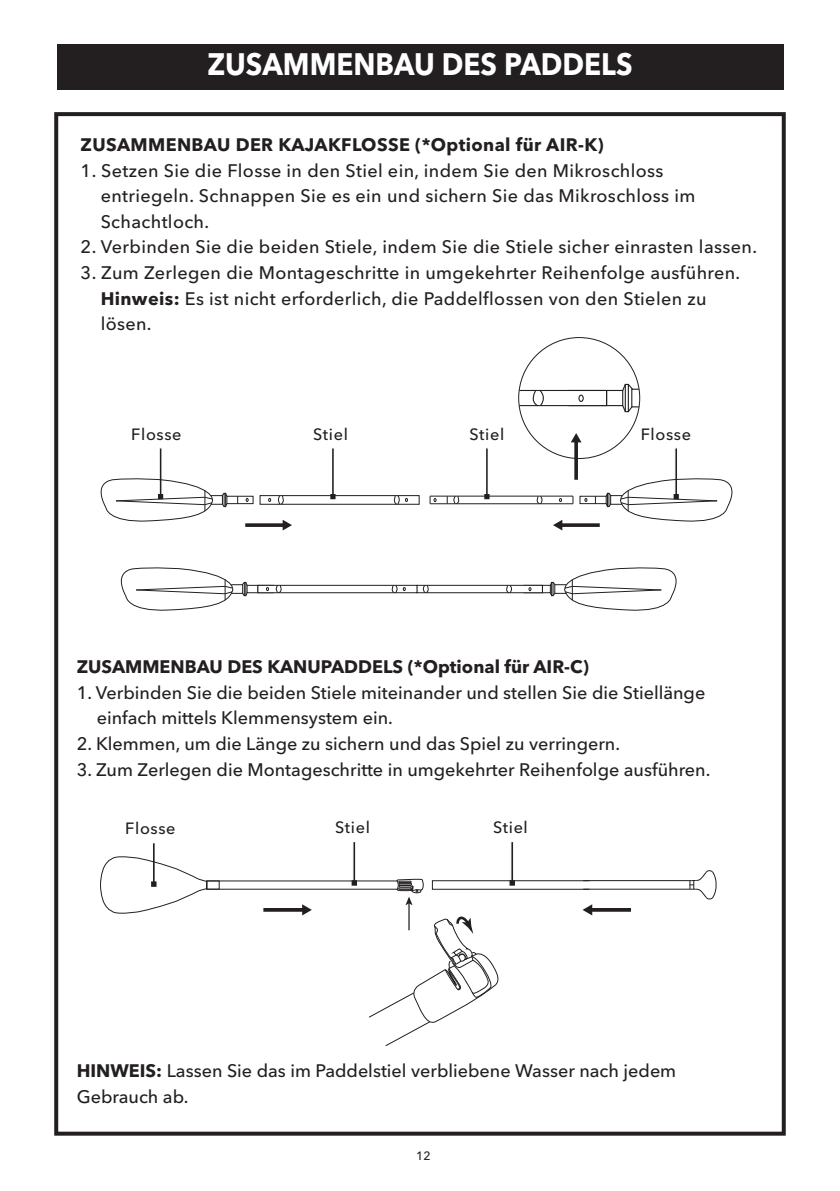
<style>
.page{position:relative;width:840px;height:1191px;background:#fff}
.page>*{position:absolute;margin:0;border:0;box-sizing:border-box;transform-origin:0 0}
.t1{font:700 30.8px "Avenir Next";color:#fff;scale:.91 1}
.t2{font:500 18px/25.6px "Avenir Next";letter-spacing:.015em;color:#231f20}
.t3{font:700 18px "Avenir Next";color:#231f20}
.t4{font:700 18px "Avenir Next";letter-spacing:.02em;color:#231f20}
.t5{font:500 16.2px "Avenir Next";letter-spacing:.04em;color:#231f20}
.t6{font:500 12px "Avenir Next";color:#231f20}
.s1{font-weight:700}
</style>
<div class="page">
<div style="left:56px;top:45px;width:727px;height:45px;background:#231f20"></div>
<svg style="left:330px;top:448px;width:6px;height:52px"></svg>
<svg style="left:482px;top:448px;width:8px;height:52px"></svg>
<div style="left:259px;top:495px;width:160px;height:9px;border:1px solid #231f20"></div>
<svg style="left:268px;top:495px;width:17px;height:10px"></svg>
<svg style="left:392px;top:495px;width:15px;height:10px"></svg>
<svg style="left:534px;top:495px;width:9px;height:8px"></svg>
<svg style="left:429px;top:495px;width:31px;height:9px"></svg>
<hr style="left:447px;top:503px;width:125px;height:1px;background:#231f20">
<hr style="left:447px;top:496px;width:125px;height:1px;background:#231f20">
<div style="left:226px;top:496px;width:27px;height:8px;border:1px solid #231f20"></div>
<svg style="left:100px;top:448px;width:127px;height:74px"></svg>
<div style="left:579px;top:496px;width:27px;height:8px;border:1px solid #231f20"></div>
<svg style="left:584px;top:498px;width:3px;height:4px"></svg>
<svg style="left:605px;top:447px;width:128px;height:75px"></svg>
<svg style="left:245px;top:523px;width:37px;height:4px"></svg>
<svg style="left:282px;top:520px;width:10px;height:10px"></svg>
<svg style="left:562px;top:523px;width:37px;height:4px"></svg>
<svg style="left:553px;top:520px;width:9px;height:10px"></svg>
<hr style="left:590px;top:908px;width:40px;height:3px;background:#231f20">
<hr style="left:583px;top:880px;width:108px;height:1px;background:#231f20">
<hr style="left:583px;top:889px;width:112px;height:1px;background:#231f20">
<svg style="left:689px;top:870px;width:27px;height:29px"></svg>
<svg style="left:100px;top:842px;width:492px;height:204px"></svg>
<hr style="left:574px;top:441px;width:3px;height:39px;background:#231f20">
<svg style="left:571px;top:433px;width:10px;height:9px"></svg>
<div style="left:523px;top:585px;width:27px;height:8px;border:1px solid #231f20"></div>
<svg style="left:549px;top:567px;width:128px;height:44px"></svg>
<div style="left:416px;top:585px;width:126px;height:8px;background:#fff;border:1px solid #231f20"></div>
<svg style="left:504px;top:584px;width:9px;height:9px"></svg>
<svg style="left:416px;top:584px;width:14px;height:9px"></svg>
<svg style="left:539px;top:585px;width:4px;height:8px"></svg>
<div style="left:247px;top:585px;width:26px;height:8px;border:1px solid #231f20"></div>
<svg style="left:120px;top:567px;width:128px;height:44px"></svg>
<div style="left:257px;top:585px;width:160px;height:8px;background:#fff;border:1px solid #231f20"></div>
<svg style="left:274px;top:584px;width:9px;height:9px"></svg>
<svg style="left:390px;top:584px;width:15px;height:9px"></svg>
<div style="left:568px;top:390px;width:55px;height:16px;border:1px solid #231f20"></div>
<svg style="left:621px;top:383px;width:18px;height:30px"></svg>
<svg style="left:518px;top:389px;width:88px;height:18px"></svg>
<div style="left:54px;top:112px;width:731px;height:1023px;border:4px solid #231f20"></div>
<h1 class="t1" style="left:207px;top:45px;width:468px">ZUSAMMENBAU DES PADDELS</h1>
<p class="t4" style="left:81px;top:134px;width:524px">ZUSAMMENBAU DER KAJAKFLOSSE (*Optional für AIR-K)</p>
<p class="t2" style="left:101px;top:157px;width:596px;text-indent:-20px">1. Setzen Sie die Flosse in den Stiel ein, indem Sie den Mikroschloss entriegeln. Schnappen Sie es ein und sichern Sie das Mikroschloss im<br>Schachtloch.</p>
<p class="t2" style="left:81px;top:234px;width:677px">2. Verbinden Sie die beiden Stiele, indem Sie die Stiele sicher einrasten lassen.</p>
<p class="t2" style="left:101px;top:260px;width:640px;text-indent:-20px">3. Zum Zerlegen die Montageschritte in umgekehrter Reihenfolge ausführen.<br><span class="s1">Hinweis:</span> Es ist nicht erforderlich, die Paddelflossen von den Stielen zu lösen.</p>
<p class="t5" style="left:131px;top:424px;width:52px">Flosse</p>
<p class="t5" style="left:313px;top:424px;width:36px">Stiel</p>
<p class="t5" style="left:469px;top:424px;width:36px">Stiel</p>
<p class="t5" style="left:640px;top:424px;width:52px">Flosse</p>
<p class="t3" style="left:77px;top:656px;width:513px">ZUSAMMENBAU DES KANUPADDELS (*Optional für AIR-C)</p>
<p class="t2" style="left:97px;top:679px;width:609px;text-indent:-20px">1. Verbinden Sie die beiden Stiele miteinander und stellen Sie die Stiellänge einfach mittels Klemmensystem ein.</p>
<p class="t2" style="left:77px;top:731px;width:544px">2. Klemmen, um die Länge zu sichern und das Spiel zu verringern.</p>
<p class="t2" style="left:77px;top:756px;width:635px">3. Zum Zerlegen die Montageschritte in umgekehrter Reihenfolge ausführen.</p>
<p class="t5" style="left:125px;top:819px;width:52px">Flosse</p>
<p class="t5" style="left:335px;top:818px;width:36px">Stiel</p>
<p class="t5" style="left:492px;top:818px;width:36px">Stiel</p>
<p class="t2" style="left:77px;top:1058px;width:600px"><span class="s1">HINWEIS:</span> Lassen Sie das im Paddelstiel verbliebene Wasser nach jedem<br>Gebrauch ab.</p>
<p class="t6" style="left:416px;top:1148px;width:16px">12</p>
</div>
